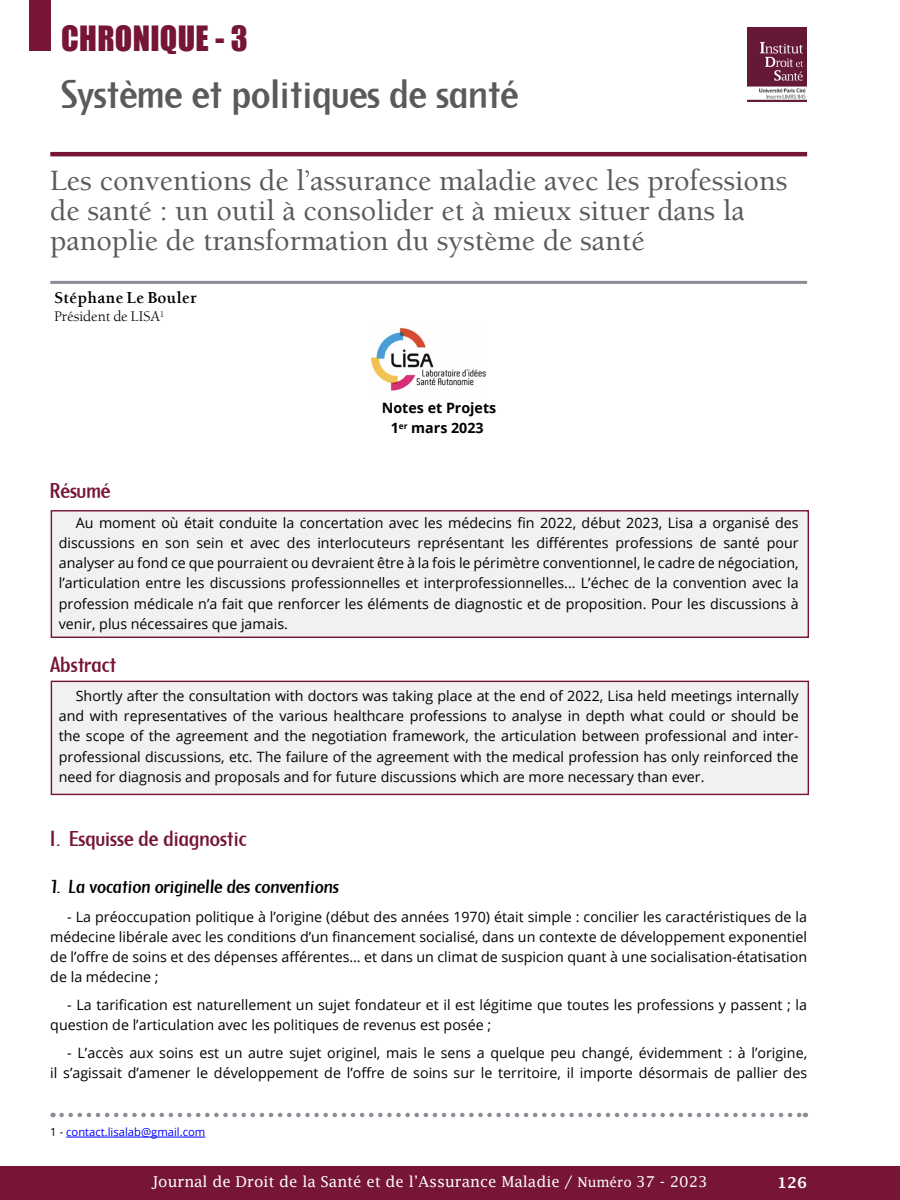
<style>
.page{position:relative;width:900px;height:1200px;background:#fff}
.page>*{position:absolute;margin:0;border:0;box-sizing:border-box;transform-origin:0 0}
.t1{font:45px "Berkeley";color:#5a5a5a}
.t2{font:31.95px "Impact";letter-spacing:.01em;color:#761534}
.RTDS_TC2{font:500 30px/30px "Berkeley";color:#5a5a5a}
.RTDS_TA1{font:24px "Berkeley";color:#761534}
.RTDS_LT1{font:21px "Berkeley";color:#000}
.t3{font:15px "Lucida Fax";color:#fff}
.RTDS_ANP{font:700 15px "Berkeley Oldstyle";color:#000}
.t4{font:600 15px "Lucida Fax";color:#fff}
.RTDS_Texte{font:14.25px/20.2px "Open Sans";color:#000;text-align:justify}
.RTDS_Texte-2{font:700 14.25px "Open Sans";color:#000}
.RTDS_sous_texte{font:700 14.25px "Open Sans";color:#000}
.RTDS_AF{font:13.5px "Berkeley Oldstyle";color:#000}
.t5{font:13.5px "Lucida Fax";color:#fff}
.RTDS_Note{font:11.25px "Open Sans";color:#00f}
.s1{color:#000}
</style>
<div class="page">
<div style="left:0;top:1167px;width:900px;height:33px;background:#761534"></div>
<img style="left:748px;top:27px;width:58px;height:75px">
<div style="left:30px;top:0;width:21px;height:51px;background:#761534"></div>
<div style="left:51px;top:681px;width:758px;height:114px;background:#f1f1f1;border:1px solid #761534"></div>
<div style="left:51px;top:510px;width:758px;height:128px;background:#f1f1f1;border:1px solid #761534"></div>
<hr style="left:50px;top:152px;width:757px;height:4px;background:#761534">
<hr style="left:50px;top:281px;width:757px;height:3px;background:#8c8c96">
<img style="left:371px;top:327px;width:115px;height:64px">
<svg style="left:62px;top:1113px;width:744px;height:4px"></svg>
<hr style="left:66px;top:1137px;width:139px;height:1px;background:#00f">
<h2 class="t2" style="left:61px;top:13px;width:188px">CHRONIQUE - 3</h2>
<h1 class="t1" style="left:62px;top:73px;width:458px">Système et politiques de santé</h1>
<p class="RTDS_TC2" style="left:50px;top:167px;width:739px">Les conventions de l’assurance maladie avec les professions de santé : un outil à consolider et à mieux situer dans la panoplie de transformation du système de santé</p>
<p class="RTDS_ANP" style="left:55px;top:288px;width:144px">Stéphane Le Bouler</p>
<p class="RTDS_AF" style="left:55px;top:309px;width:111px">Président de LISA<sup>1</sup></p>
<p class="RTDS_Texte-2" style="left:382px;top:398px;width:116px">Notes et Projets</p>
<p class="RTDS_sous_texte" style="left:391px;top:418px;width:94px">1<sup>er</sup> mars 2023</p>
<p class="RTDS_TA1" style="left:50px;top:479px;width:62px">Résumé</p>
<p class="RTDS_Texte" style="left:59px;top:512px;width:741px;text-indent:17px">Au moment où était conduite la concertation avec les médecins fin 2022, début 2023, Lisa a organisé des discussions en son sein et avec des interlocuteurs représentant les différentes professions de santé pour analyser au fond ce que pourraient ou devraient être à la fois le périmètre conventionnel, le cadre de négociation, l’articulation entre les discussions professionnelles et interprofessionnelles... L’échec de la convention avec la profession médicale n’a fait que renforcer les éléments de diagnostic et de proposition. Pour les discussions à venir, plus nécessaires que jamais.</p>
<p class="RTDS_TA1" style="left:50px;top:653px;width:68px">Abstract</p>
<p class="RTDS_Texte" style="left:59px;top:685px;width:741px;text-indent:17px">Shortly after the consultation with doctors was taking place at the end of 2022, Lisa held meetings internally and with representatives of the various healthcare professions to analyse in depth what could or should be the scope of the agreement and the negotiation framework, the articulation between professional and inter&shy;professional discussions, etc. The failure of the agreement with the medical profession has only reinforced the need for diagnosis and proposals and for future discussions which are more necessary than ever.</p>
<p class="RTDS_TA1" style="left:50px;top:827px;width:198px">I. Esquisse de diagnostic</p>
<p class="RTDS_LT1" style="left:50px;top:876px;width:291px">1. La vocation originelle des conventions</p>
<p class="RTDS_Texte" style="left:50px;top:906px;width:758px;text-indent:17px">- La préoccupation politique à l’origine (début des années 1970) était simple : concilier les caractéristiques de la médecine libérale avec les conditions d’un financement socialisé, dans un contexte de développement exponentiel de l’offre de soins et des dépenses afférentes… et dans un climat de suspicion quant à une socialisation-étatisation de la médecine ;</p>
<p class="RTDS_Texte" style="left:50px;top:995px;width:758px;text-indent:17px">- La tarification est naturellement un sujet fondateur et il est légitime que toutes les professions y passent ; la question de l’articulation avec les politiques de revenus est posée ;</p>
<p class="RTDS_Texte" style="left:50px;top:1043px;width:758px;text-align:right">- L’accès aux soins est un autre sujet originel, mais le sens a quelque peu changé, évidemment : à l’origine,<br>il s’agissait d’amener le développement de l’offre de soins sur le territoire, il importe désormais de pallier des</p>
<p class="RTDS_Note" style="left:50px;top:1124px;width:157px"><span class="s1">1 -</span> contact.lisalab@gmail.com</p>
<p class="t3" style="left:152px;top:1173px;width:422px">Journal de Droit de la S nté et de l’Assurance Maladie /</p>
<p class="t3" style="left:172px;top:1173px;width:422px">Journal de Droit de la Santé et de l’Assurance Maladie /</p>
<p class="t3" style="left:636px;top:1173px;width:93px">37 - 20 323</p>
<p class="t3" style="left:656px;top:1173px;width:20px">37</p>
<p class="t3" style="left:656px;top:1173px;width:73px">19 - 2018</p>
<p class="t4" style="left:777px;top:1174px;width:74px">126 126</p>
<p class="t5" style="left:577px;top:1175px;width:56px">Numéro</p>
<p class="t5" style="left:597px;top:1175px;width:56px">Numéro</p>
</div>
